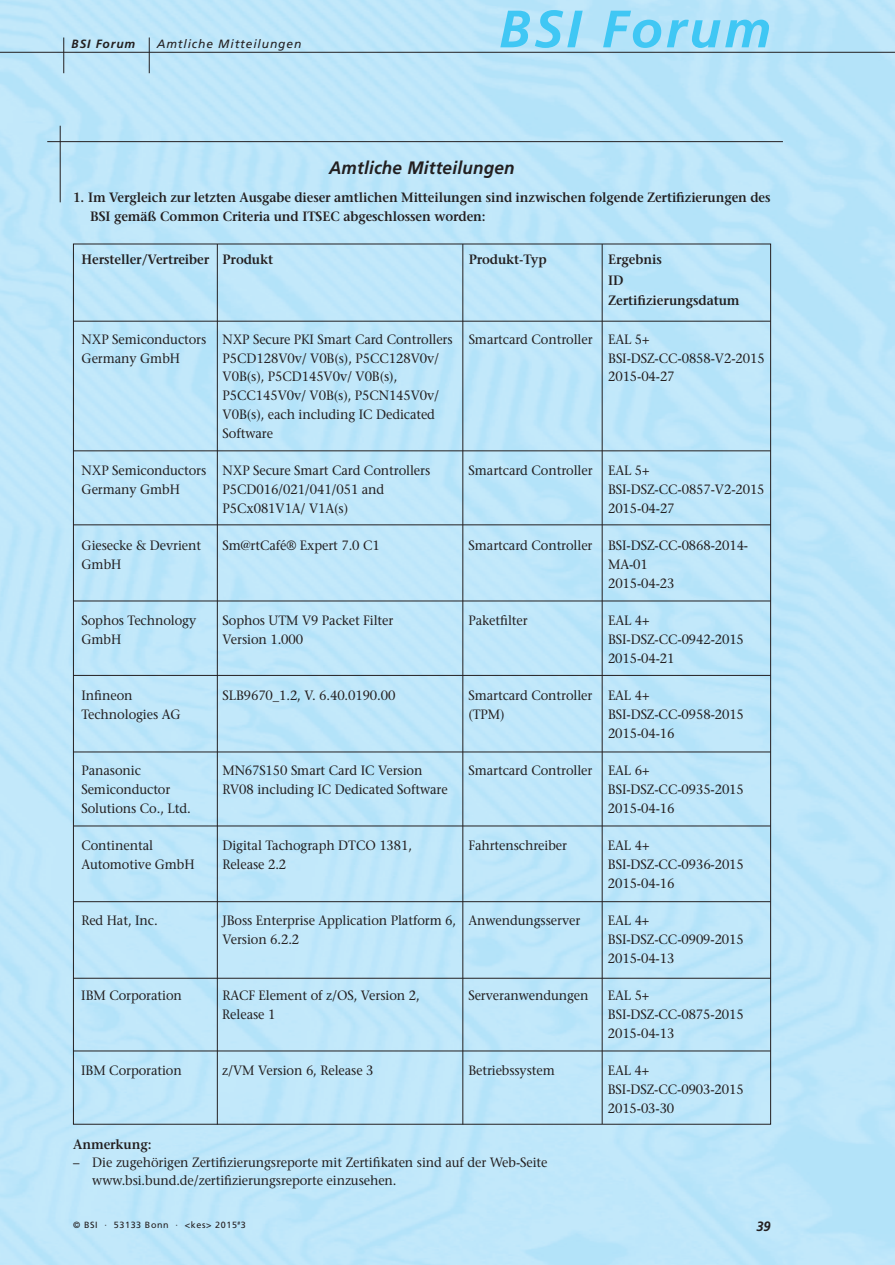
<style>
.page{position:relative;width:895px;height:1265px;background:#fff}
.page>*{position:absolute;margin:0;border:0;box-sizing:border-box;transform-origin:0 0}
.t1{font:italic 700 52.5px "Frutiger";letter-spacing:.055em;color:#40c7f4}
.t2{font:italic 700 18px "Frutiger";letter-spacing:.015em;color:#231f20;scale:.95 1}
.t3{font:13.5px/18.8px "Stone Serif";letter-spacing:-.01em;color:#231f20;scale:.95 1}
.t4{font:600 13.5px/20.2px "Stone Serif";letter-spacing:-.01em;color:#231f20;scale:.95 1}
.t5{font:italic 700 13.5px "Frutiger";color:#231f20;scale:.95 1}
.t6{font:italic 12px "Frutiger";letter-spacing:.075em;color:#231f20}
.t7{font:italic 700 12px "Frutiger";letter-spacing:.075em;color:#231f20}
.t8{font:9px "Frutiger";letter-spacing:.065em;color:#231f20}
</style>
<div class="page">
<img style="left:0;top:0;width:895px;height:1265px">
<hr style="left:0;top:52px;width:895px;height:1px;background:#231f20">
<hr style="left:47px;top:141px;width:736px;height:1px;background:#231f20">
<hr style="left:60px;top:126px;width:1px;height:76px;background:#231f20">
<hr style="left:217px;top:244px;width:1px;height:880px;background:#231f20">
<hr style="left:462px;top:244px;width:1px;height:880px;background:#231f20">
<hr style="left:602px;top:244px;width:1px;height:880px;background:#231f20">
<hr style="left:73px;top:321px;width:698px;height:1px;background:#231f20">
<hr style="left:73px;top:450px;width:698px;height:1px;background:#231f20">
<hr style="left:73px;top:600px;width:698px;height:1px;background:#231f20">
<hr style="left:73px;top:751px;width:698px;height:1px;background:#231f20">
<hr style="left:73px;top:825px;width:698px;height:1px;background:#231f20">
<hr style="left:73px;top:901px;width:698px;height:1px;background:#231f20">
<hr style="left:73px;top:524px;width:698px;height:1px;background:#231f20">
<hr style="left:73px;top:675px;width:698px;height:1px;background:#231f20">
<hr style="left:73px;top:978px;width:698px;height:1px;background:#231f20">
<hr style="left:73px;top:1050px;width:698px;height:1px;background:#231f20">
<hr style="left:63px;top:37px;width:1px;height:36px;background:#231f20">
<hr style="left:149px;top:37px;width:1px;height:36px;background:#231f20">
<p class="t7" style="left:71px;top:37px;width:65px">BSI Forum</p>
<p class="t6" style="left:157px;top:36px;width:146px">Amtliche Mitteilungen</p>
<h1 class="t1" style="left:499px;top:-2px;width:273px">BSI Forum</h1>
<h2 class="t2" style="left:329px;top:157px;width:197px">Amtliche Mitteilungen</h2>
<p class="t4" style="left:90px;top:187px;width:718px;line-height:19.5px;text-indent:-17px">1. Im Vergleich zur letzten Ausgabe dieser amtlichen Mitteilungen sind inzwischen folgende Zertifizierungen des<br>BSI gemäß Common Criteria und ITSEC abgeschlossen worden:</p>
<p class="t4" style="left:82px;top:249px;width:203px">Hersteller/Vertreiber Produkt</p>
<p class="t4" style="left:469px;top:249px;width:84px">Produkt-Typ</p>
<p class="t4" style="left:608px;top:249px;width:140px">Ergebnis<br>ID<br>Zertifizierungsdatum</p>
<p class="t3" style="left:82px;top:330px;width:599px">NXP Semiconductors NXP Secure PKI Smart Card Controllers Smartcard Controller EAL 5+<br>Germany GmbH</p>
<p class="t3" style="left:223px;top:348px;width:229px">P5CD128V0v/ V0B(s), P5CC128V0v/</p>
<p class="t3" style="left:608px;top:348px;width:166px">BSI-DSZ-CC-0858-V2-2015</p>
<p class="t3" style="left:223px;top:367px;width:185px">V0B(s), P5CD145V0v/ V0B(s),</p>
<p class="t3" style="left:608px;top:367px;width:72px">2015-04-27</p>
<p class="t3" style="left:223px;top:386px;width:229px">P5CC145V0v/ V0B(s), P5CN145V0v/<br>V0B(s), each including IC Dedicated<br>Software</p>
<p class="t3" style="left:82px;top:461px;width:368px">NXP Semiconductors NXP Secure Smart Card Controllers</p>
<p class="t3" style="left:469px;top:461px;width:192px">Smartcard Controller EAL 5+</p>
<p class="t3" style="left:82px;top:480px;width:105px">Germany GmbH</p>
<p class="t3" style="left:223px;top:480px;width:172px">P5CD016/021/041/051 and</p>
<p class="t3" style="left:608px;top:480px;width:166px">BSI-DSZ-CC-0857-V2-2015</p>
<p class="t3" style="left:223px;top:498px;width:134px">P5Cx081V1A/ V1A(s)</p>
<p class="t3" style="left:608px;top:498px;width:72px">2015-04-27</p>
<p class="t3" style="left:82px;top:536px;width:128px">Giesecke &amp; Devrient</p>
<p class="t3" style="left:223px;top:536px;width:167px">Sm@rtCafé® Expert 7.0 C1</p>
<p class="t3" style="left:469px;top:536px;width:296px">Smartcard Controller BSI-DSZ-CC-0868-2014-</p>
<p class="t3" style="left:82px;top:555px;width:43px">GmbH</p>
<p class="t3" style="left:608px;top:555px;width:72px">MA-01<br>2015-04-23</p>
<p class="t3" style="left:82px;top:611px;width:122px">Sophos Technology</p>
<p class="t3" style="left:223px;top:611px;width:181px">Sophos UTM V9 Packet Filter</p>
<p class="t3" style="left:469px;top:611px;width:64px">Paketfilter</p>
<p class="t3" style="left:608px;top:611px;width:45px">EAL 4+</p>
<p class="t3" style="left:81px;top:630px;width:43px">GmbH</p>
<p class="t3" style="left:222px;top:630px;width:86px">Version 1.000</p>
<p class="t3" style="left:608px;top:630px;width:145px">BSI-DSZ-CC-0942-2015<br>2015-04-21</p>
<p class="t3" style="left:81px;top:686px;width:55px">Infineon</p>
<p class="t3" style="left:222px;top:686px;width:184px">SLB9670_1.2, V. 6.40.0190.00</p>
<p class="t3" style="left:468px;top:686px;width:192px">Smartcard Controller EAL 4+</p>
<p class="t3" style="left:81px;top:705px;width:106px">Technologies AG</p>
<p class="t3" style="left:468px;top:705px;width:40px">(TPM)</p>
<p class="t3" style="left:608px;top:705px;width:145px">BSI-DSZ-CC-0958-2015<br>2015-04-16</p>
<p class="t3" style="left:81px;top:761px;width:64px">Panasonic</p>
<p class="t3" style="left:222px;top:761px;width:212px">MN67S150 Smart Card IC Version</p>
<p class="t3" style="left:468px;top:761px;width:192px">Smartcard Controller EAL 6+</p>
<p class="t3" style="left:81px;top:780px;width:95px">Semiconductor</p>
<p class="t3" style="left:222px;top:780px;width:239px">RV08 including IC Dedicated Software</p>
<p class="t3" style="left:608px;top:780px;width:145px">BSI-DSZ-CC-0935-2015</p>
<p class="t3" style="left:81px;top:798px;width:117px">Solutions Co., Ltd.</p>
<p class="t3" style="left:608px;top:798px;width:72px">2015-04-16</p>
<p class="t3" style="left:81px;top:836px;width:77px">Continental</p>
<p class="t3" style="left:222px;top:836px;width:201px">Digital Tachograph DTCO 1381,</p>
<p class="t3" style="left:468px;top:836px;width:105px">Fahrtenschreiber</p>
<p class="t3" style="left:608px;top:836px;width:45px">EAL 4+</p>
<p class="t3" style="left:81px;top:855px;width:121px">Automotive GmbH</p>
<p class="t3" style="left:222px;top:855px;width:69px">Release 2.2</p>
<p class="t3" style="left:608px;top:855px;width:145px">BSI-DSZ-CC-0936-2015<br>2015-04-16</p>
<p class="t3" style="left:81px;top:911px;width:82px">Red Hat, Inc.</p>
<p class="t3" style="left:222px;top:911px;width:378px">JBoss Enterprise Application Platform 6, Anwendungsserver</p>
<p class="t3" style="left:608px;top:911px;width:45px">EAL 4+</p>
<p class="t3" style="left:222px;top:930px;width:83px">Version 6.2.2</p>
<p class="t3" style="left:608px;top:930px;width:145px">BSI-DSZ-CC-0909-2015<br>2015-04-13</p>
<p class="t3" style="left:81px;top:986px;width:107px">IBM Corporation</p>
<p class="t3" style="left:222px;top:986px;width:209px">RACF Element of z/OS, Version 2,</p>
<p class="t3" style="left:468px;top:986px;width:128px">Serveranwendungen</p>
<p class="t3" style="left:608px;top:986px;width:45px">EAL 5+</p>
<p class="t3" style="left:222px;top:1005px;width:57px">Release 1</p>
<p class="t3" style="left:608px;top:1005px;width:145px">BSI-DSZ-CC-0875-2015<br>2015-04-13</p>
<p class="t3" style="left:81px;top:1061px;width:107px">IBM Corporation</p>
<p class="t3" style="left:222px;top:1061px;width:161px">z/VM Version 6, Release 3</p>
<p class="t3" style="left:468px;top:1061px;width:93px">Betriebssystem</p>
<p class="t3" style="left:608px;top:1061px;width:145px">EAL 4+<br>BSI-DSZ-CC-0903-2015<br>2015-03-30</p>
<p class="t4" style="left:73px;top:1134px;width:84px">Anmerkung:</p>
<p class="t3" style="left:92px;top:1153px;width:481px;line-height:18px;text-indent:-19px">– Die zugehörigen Zertifizierungsreporte mit Zertifikaten sind auf der Web-Seite www.bsi.bund.de/zertifizierungsreporte einzusehen.</p>
<p class="t8" style="left:73px;top:1219px;width:174px">© BSI · 53133 Bonn · &lt;kes&gt; 2015<sup>#</sup>3</p>
<p class="t5" style="left:756px;top:1218px;width:17px">39</p>
</div>
